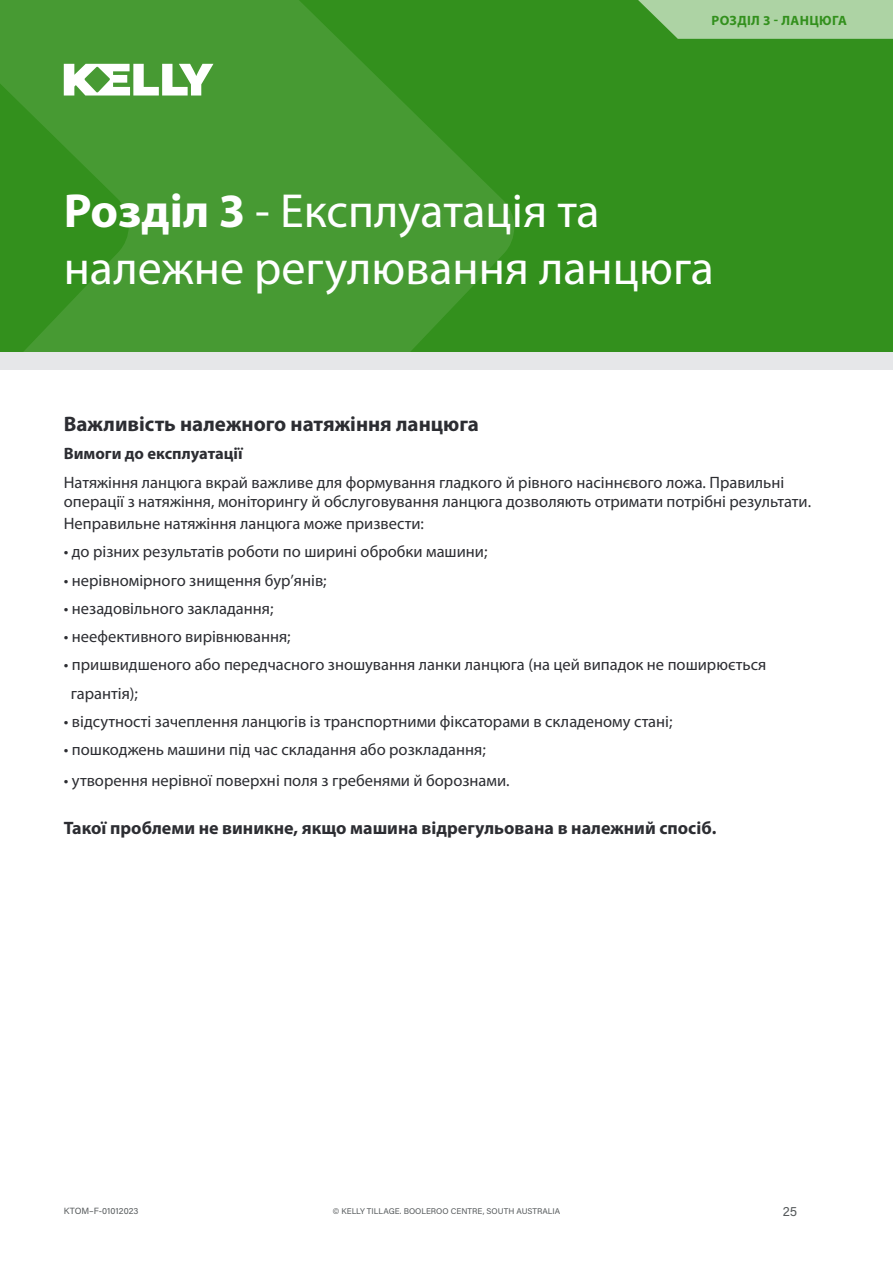
<style>
.page{position:relative;width:893px;height:1263px;background:#fff}
.page>*{position:absolute;margin:0;border:0;box-sizing:border-box;transform-origin:0 0}
.t1{font:48px/57.6px "Myriad Pro";color:#fff}
.Body_Sub_Headings{font:700 21px "Myriad Pro";color:#2c2d32}
.Body_Sub_Headings-2{font:700 18px "Myriad Pro";color:#2c2d32}
.t2{font:16.5px/19.8px "Myriad Pro";color:#2c2d32}
.t3{font:700 16.5px "Myriad Pro";color:#2c2d32}
.Tab_Label_Green{font:700 13.5px "Myriad Pro";letter-spacing:.03em;color:#33901d}
.t4{font:13.5px "Acumin Pro";color:#565a5c}
.t5{font:9px "Acumin Pro";color:#565a5c}
.t6{font:8.25px "Acumin Pro";color:#565a5c}
.s1{font-weight:700}
</style>
<div class="page">
<div style="left:0;top:0;width:893px;height:361px;background:#33901d"></div>
<svg style="left:0;top:0;width:514px;height:352px;fill:#479a33"></svg>
<div style="left:0;top:352px;width:893px;height:18px;background:#e6e7e9"></div>
<svg style="left:64px;top:64px;width:149px;height:32px;background:#b5d6ad"></svg>
<svg style="left:638px;top:0;width:255px;height:39px;background:#a2cd98"></svg>
<p class="Tab_Label_Green" style="left:711px;top:12px;width:137px">РОЗДІЛ 3 - ЛАНЦЮГА</p>
<p class="t1" style="left:64px;top:181px;width:652px"><span class="s1">Розділ 3</span> - Експлуатація та належне регулювання ланцюга</p>
<p class="Body_Sub_Headings" style="left:64px;top:410px;width:417px">Важливість належного натяжіння ланцюга</p>
<p class="t3" style="left:64px;top:443px;width:180px">Вимоги до експлуатації</p>
<p class="t2" style="left:64px;top:472px;width:749px">Натяжіння ланцюга вкрай важливе для формування гладкого й рівного насіннєвого ложа. Правильні операції з натяжіння, моніторингу й обслуговування ланцюга дозволяють отримати потрібні результати.</p>
<p class="t2" style="left:64px;top:513px;width:362px">Неправильне натяжіння ланцюга може призвести:</p>
<p class="t2" style="left:64px;top:541px;width:425px">• до різних результатів роботи по ширині обробки машини;</p>
<p class="t2" style="left:64px;top:570px;width:264px">• нерівномірного знищення бур’янів;</p>
<p class="t2" style="left:64px;top:598px;width:211px">• незадовільного закладання;</p>
<p class="t2" style="left:64px;top:626px;width:228px">• неефективного вирівнювання;</p>
<p class="t2" style="left:64px;top:655px;width:704px">• пришвидшеного або передчасного зношування ланки ланцюга (на цей випадок не поширюється</p>
<p class="t2" style="left:71px;top:683px;width:69px">гарантія);</p>
<p class="t2" style="left:64px;top:711px;width:610px">• відсутності зачеплення ланцюгів із транспортними фіксаторами в складеному стані;</p>
<p class="t2" style="left:64px;top:740px;width:424px">• пошкоджень машини під час складання або розкладання;</p>
<p class="t2" style="left:64px;top:770px;width:447px">• утворення нерівної поверхні поля з гребенями й борознами.</p>
<p class="Body_Sub_Headings-2" style="left:64px;top:816px;width:654px">Такої проблеми не виникне, якщо машина відрегульована в належний спосіб.</p>
<p class="t5" style="left:64px;top:1205px;width:76px">KTOM–F-01012023</p>
<p class="t6" style="left:333px;top:1205px;width:229px">© KELLY TILLAGE. BOOLEROO CENTRE, SOUTH AUSTRALIA</p>
<p class="t4" style="left:783px;top:1201px;width:16px">25</p>
</div>
